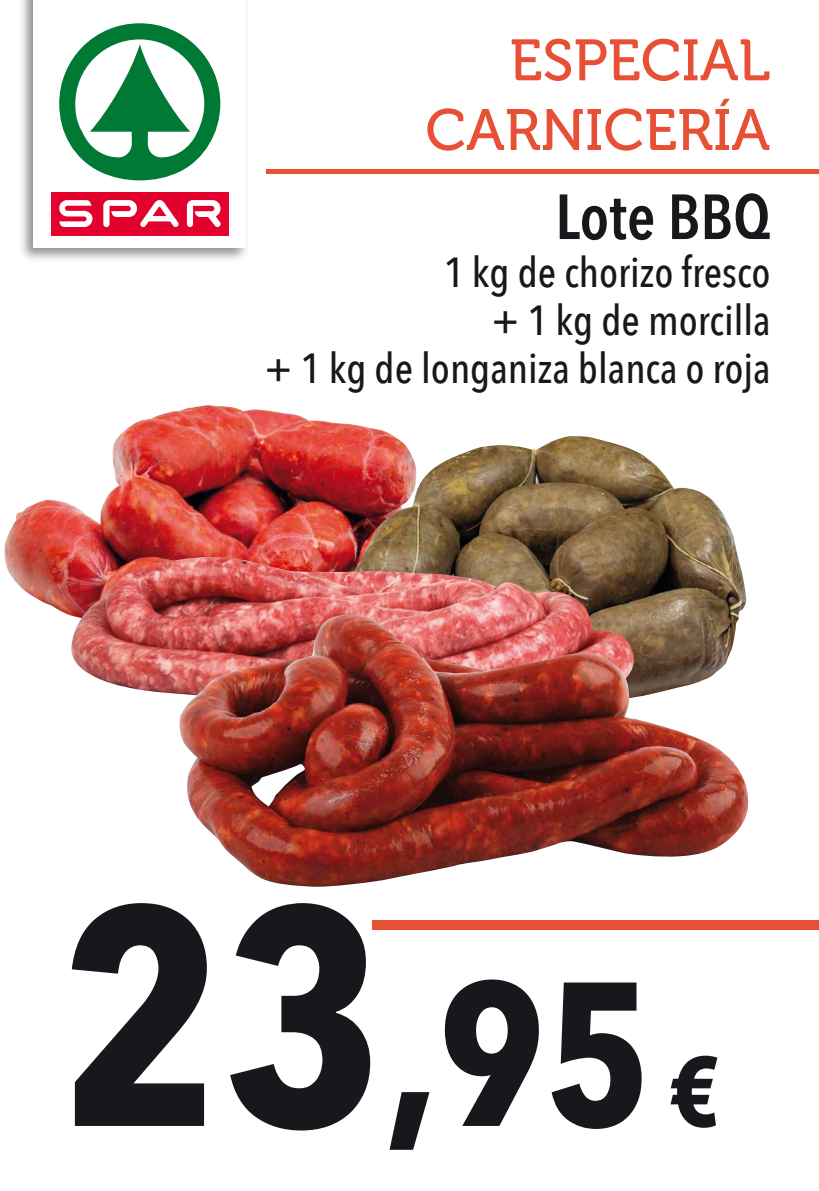
<style>
.page{position:relative;width:819px;height:1191px;background:#fff}
.page>*{position:absolute;margin:0;border:0;box-sizing:border-box;transform-origin:0 0}
.t1{font:700 202.47px "Avenir Next Condensed";color:#1a171c}
.t2{font:600 63px "Avenir Next Condensed";color:#1a171c}
.t3{font:58.01px/69.6px "Museo 500";color:#e85035;text-align:right}
.t4{font:500 42px/48.1px "Avenir Next Condensed";color:#1a171c;text-align:right}
.s1{font-size:308.09px}
.s2{font-size:96.6px}
</style>
<div class="page">
<div style="left:266px;top:169px;width:553px;height:5px;background:#e85035"></div>
<img style="left:21px;top:0;width:226px;height:260px">
<div style="left:34px;top:0;width:212px;height:247px;background:#fff"></div>
<div style="left:51px;top:192px;width:177px;height:43px;background:#e3022d"></div>
<svg style="left:59px;top:200px;width:33px;height:27px"></svg>
<svg style="left:187px;top:200px;width:34px;height:27px"></svg>
<svg style="left:103px;top:200px;width:76px;height:27px"></svg>
<svg style="left:59px;top:23px;width:161px;height:158px"></svg>
<div style="left:372px;top:921px;width:447px;height:9px;background:#e85035"></div>
<img style="left:4px;top:405px;width:390px;height:210px">
<img style="left:353px;top:436px;width:393px;height:178px">
<img style="left:69px;top:557px;width:566px;height:137px">
<img style="left:179px;top:614px;width:570px;height:273px">
<h3 class="t3" style="left:425px;top:26px;width:346px">ESPECIAL<br>CARNICERÍA</h3>
<h2 class="t2" style="left:555px;top:162px;width:217px">Lote BBQ</h2>
<p class="t4" style="left:264px;top:248px;width:507px">1 kg de chorizo fresco<br>+ 1 kg de morcilla<br>+ 1 kg de longaniza blanca o roja</p>
<h1 class="t1" style="left:60px;top:930px;width:660px"><span class="s1">23</span>,95 <span class="s2">€</span></h1>
</div>
